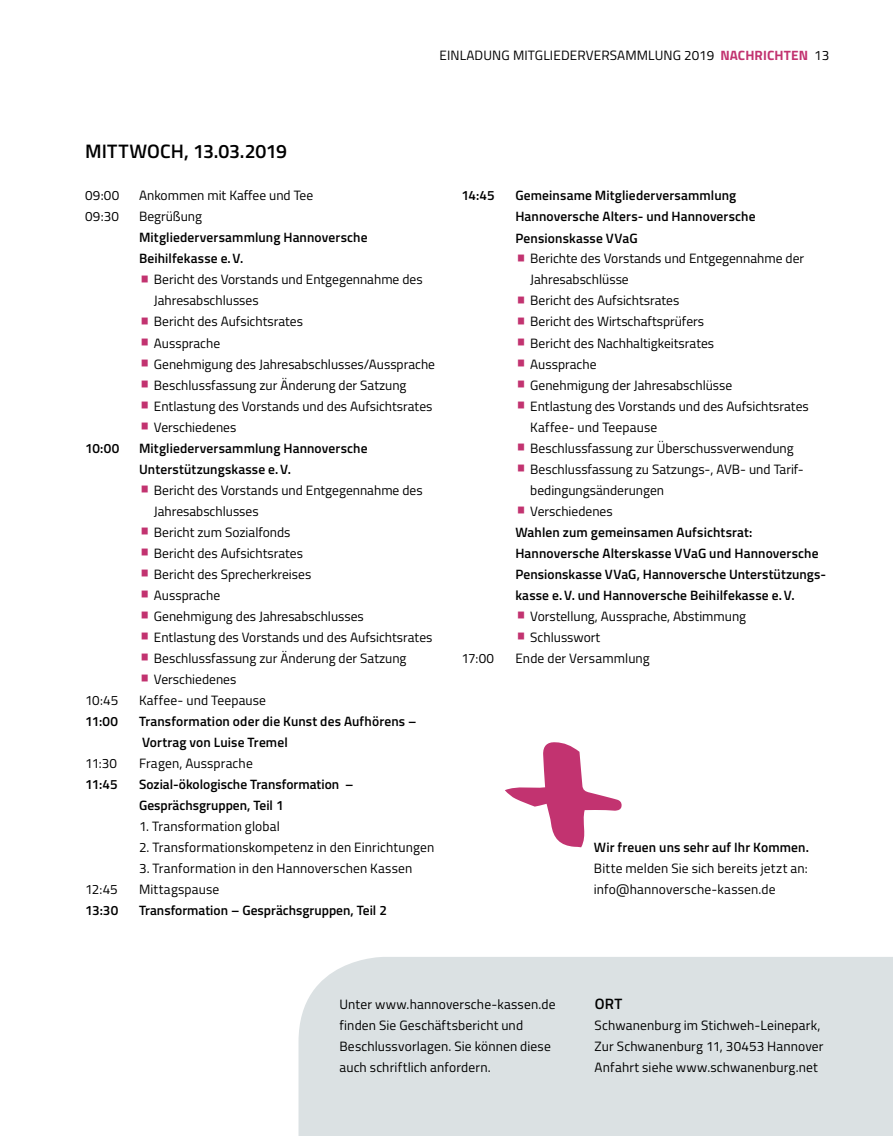
<style>
.page{position:relative;width:893px;height:1136px;background:#fff}
.page>*{position:absolute;margin:0;border:0;box-sizing:border-box;transform-origin:0 0}
.t1{font:288.3px "Helena";color:#c23370}
.t2{font:600 19.5px "Titillium";color:#000}
.t3{font:600 15px "Titillium";color:#000}
.t4{font:13.5px/21px "Titillium";color:#000}
.t5{font:600 13.5px/21px "Titillium";letter-spacing:.01em;color:#000}
.s1{font-weight:700;color:#c23370}
.s2{font-size:24px;color:#c23370}
.s3{font-weight:400;font-size:24px;color:#c23370}
.s4{font-weight:400}
</style>
<div class="page">
<div style="left:298px;top:957px;width:595px;height:178px;background:#dbe1e3"></div>
<p class="t4" style="left:440px;top:45px;width:391px">EINLADUNG MITGLIEDERVERSAMMLUNG 2019 <span class="s1">NACHRICHTEN</span> 13</p>
<h2 class="t2" style="left:85px;top:137px;width:203px">MITTWOCH, 13.03.2019</h2>
<p class="t4" style="left:85px;top:184px;width:36px">09:00</p>
<p class="t4" style="left:139px;top:184px;width:176px">Ankommen mit Kaffee und Tee</p>
<p class="t4" style="left:85px;top:205px;width:35px">09:30</p>
<p class="t4" style="left:139px;top:205px;width:65px">Begrüßung</p>
<p class="t5" style="left:139px;top:226px;width:230px">Mitgliederversammlung Hannoversche<br>Beihilfekasse e.V.</p>
<p class="t4" style="left:154px;top:268px;width:270px;text-indent:-15px"><span class="s2">•</span> Bericht des Vorstands und Entgegennahme des<br>Jahresabschlusses</p>
<p class="t4" style="left:139px;top:310px;width:165px"><span class="s2">•</span> Bericht des Aufsichtsrates</p>
<p class="t4" style="left:139px;top:331px;width:83px"><span class="s2">•</span> Aussprache</p>
<p class="t4" style="left:139px;top:352px;width:298px"><span class="s2">•</span> Genehmigung des Jahresabschlusses/Aussprache</p>
<p class="t4" style="left:139px;top:373px;width:269px"><span class="s2">•</span> Beschlussfassung zur Änderung der Satzung</p>
<p class="t4" style="left:139px;top:394px;width:295px"><span class="s2">•</span> Entlastung des Vorstands und des Aufsichtsrates</p>
<p class="t4" style="left:139px;top:415px;width:99px"><span class="s2">•</span> Verschiedenes</p>
<p class="t5" style="left:85px;top:436px;width:36px">10:00</p>
<p class="t5" style="left:139px;top:436px;width:230px">Mitgliederversammlung Hannoversche<br>Unterstützungskasse e.V.</p>
<p class="t4" style="left:154px;top:478px;width:270px;text-indent:-15px"><span class="s2">•</span> Bericht des Vorstands und Entgegennahme des<br>Jahresabschlusses</p>
<p class="t4" style="left:139px;top:520px;width:153px"><span class="s2">•</span> Bericht zum Sozialfonds</p>
<p class="t4" style="left:139px;top:541px;width:165px"><span class="s2">•</span> Bericht des Aufsichtsrates</p>
<p class="t4" style="left:139px;top:562px;width:174px"><span class="s2">•</span> Bericht des Sprecherkreises</p>
<p class="t4" style="left:139px;top:583px;width:83px"><span class="s2">•</span> Aussprache</p>
<p class="t4" style="left:139px;top:604px;width:226px"><span class="s2">•</span> Genehmigung des Jahresabschlusses</p>
<p class="t4" style="left:139px;top:625px;width:295px"><span class="s2">•</span> Entlastung des Vorstands und des Aufsichtsrates</p>
<p class="t4" style="left:139px;top:646px;width:269px"><span class="s2">•</span> Beschlussfassung zur Änderung der Satzung</p>
<p class="t4" style="left:139px;top:667px;width:99px"><span class="s2">•</span> Verschiedenes</p>
<p class="t4" style="left:85px;top:688px;width:35px">10:45</p>
<p class="t4" style="left:139px;top:688px;width:129px">Kaffee- und Teepause</p>
<p class="t5" style="left:85px;top:709px;width:35px">11:00</p>
<p class="t5" style="left:139px;top:709px;width:279px">Transformation oder die Kunst des Aufhörens –<br>Vortrag von Luise Tremel</p>
<p class="t4" style="left:85px;top:751px;width:34px">11:30</p>
<p class="t4" style="left:139px;top:751px;width:115px">Fragen, Aussprache</p>
<p class="t5" style="left:85px;top:772px;width:34px">11:45</p>
<p class="t5" style="left:139px;top:772px;width:216px">Sozial-ökologische Transformation –<br>Gesprächsgruppen, Teil 1</p>
<p class="t4" style="left:139px;top:814px;width:142px">1. Transformation global</p>
<p class="t4" style="left:139px;top:835px;width:297px">2. Transformationskompetenz in den Einrichtungen</p>
<p class="t4" style="left:139px;top:856px;width:275px">3. Tranformation in den Hannoverschen Kassen</p>
<p class="t4" style="left:85px;top:877px;width:34px">12:45</p>
<p class="t4" style="left:139px;top:877px;width:82px">Mittagspause</p>
<p class="t5" style="left:85px;top:898px;width:35px">13:30</p>
<p class="t5" style="left:139px;top:898px;width:249px">Transformation – Gesprächsgruppen, Teil 2</p>
<p class="t5" style="left:461px;top:184px;width:35px">14:45</p>
<p class="t5" style="left:515px;top:184px;width:242px">Gemeinsame Mitgliederversammlung<br>Hannoversche Alters- und Hannoversche<br>Pensionskasse VVaG</p>
<p class="t4" style="left:530px;top:247px;width:275px;text-indent:-15px"><span class="s2">•</span> Berichte des Vorstands und Entgegennahme der<br>Jahresabschlüsse</p>
<p class="t4" style="left:515px;top:289px;width:165px"><span class="s2">•</span> Bericht des Aufsichtsrates</p>
<p class="t4" style="left:515px;top:310px;width:190px"><span class="s2">•</span> Bericht des Wirtschaftsprüfers</p>
<p class="t4" style="left:515px;top:331px;width:200px"><span class="s2">•</span> Bericht des Nachhaltigkeitsrates</p>
<p class="t4" style="left:515px;top:352px;width:83px"><span class="s2">•</span> Aussprache</p>
<p class="t4" style="left:515px;top:373px;width:218px"><span class="s2">•</span> Genehmigung der Jahresabschlüsse</p>
<p class="t4" style="left:530px;top:394px;width:280px;text-indent:-15px"><span class="s2">•</span> Entlastung des Vorstands und des Aufsichtsrates<br>Kaffee- und Teepause</p>
<p class="t4" style="left:515px;top:436px;width:280px"><span class="s2">•</span> Beschlussfassung zur Überschussverwendung</p>
<p class="t4" style="left:530px;top:457px;width:273px;text-indent:-15px"><span class="s2">•</span> Beschlussfassung zu Satzungs-, AVB- und Tarif&shy;bedingungsänderungen</p>
<p class="t5" style="left:515px;top:499px;width:312px"><span class="s3">•</span> <span class="s4">Verschiedenes<br></span>Wahlen zum gemeinsamen Aufsichtsrat:<br>Hannoversche Alterskasse VVaG und Hannoversche Pensionskasse VVaG, Hannoversche Unterstützungs&shy;kasse e.V. und Hannoversche Beihilfekasse e.V.</p>
<p class="t4" style="left:515px;top:604px;width:232px"><span class="s2">•</span> Vorstellung, Aussprache, Abstimmung</p>
<p class="t4" style="left:515px;top:625px;width:86px"><span class="s2">•</span> Schlusswort</p>
<p class="t4" style="left:461px;top:646px;width:34px">17:00</p>
<p class="t4" style="left:515px;top:646px;width:136px">Ende der Versammlung</p>
<h1 class="t1" style="left:505px;top:596px;width:119px">+</h1>
<p class="t5" style="left:594px;top:835px;width:217px">Wir freuen uns sehr auf Ihr Kommen.</p>
<p class="t4" style="left:594px;top:856px;width:215px">Bitte melden Sie sich bereits jetzt an: info@hannoversche-kassen.de</p>
<p class="t4" style="left:339px;top:993px;width:218px">Unter www.hannoversche-kassen.de finden Sie Geschäftsbericht und Beschlussvorlagen. Sie können diese auch schriftlich anfordern.</p>
<p class="t3" style="left:595px;top:992px;width:29px">ORT</p>
<p class="t4" style="left:595px;top:1014px;width:230px">Schwanenburg im Stichweh-Leinepark,<br>Zur Schwanenburg 11, 30453 Hannover<br>Anfahrt siehe www.schwanenburg.net</p>
</div>
